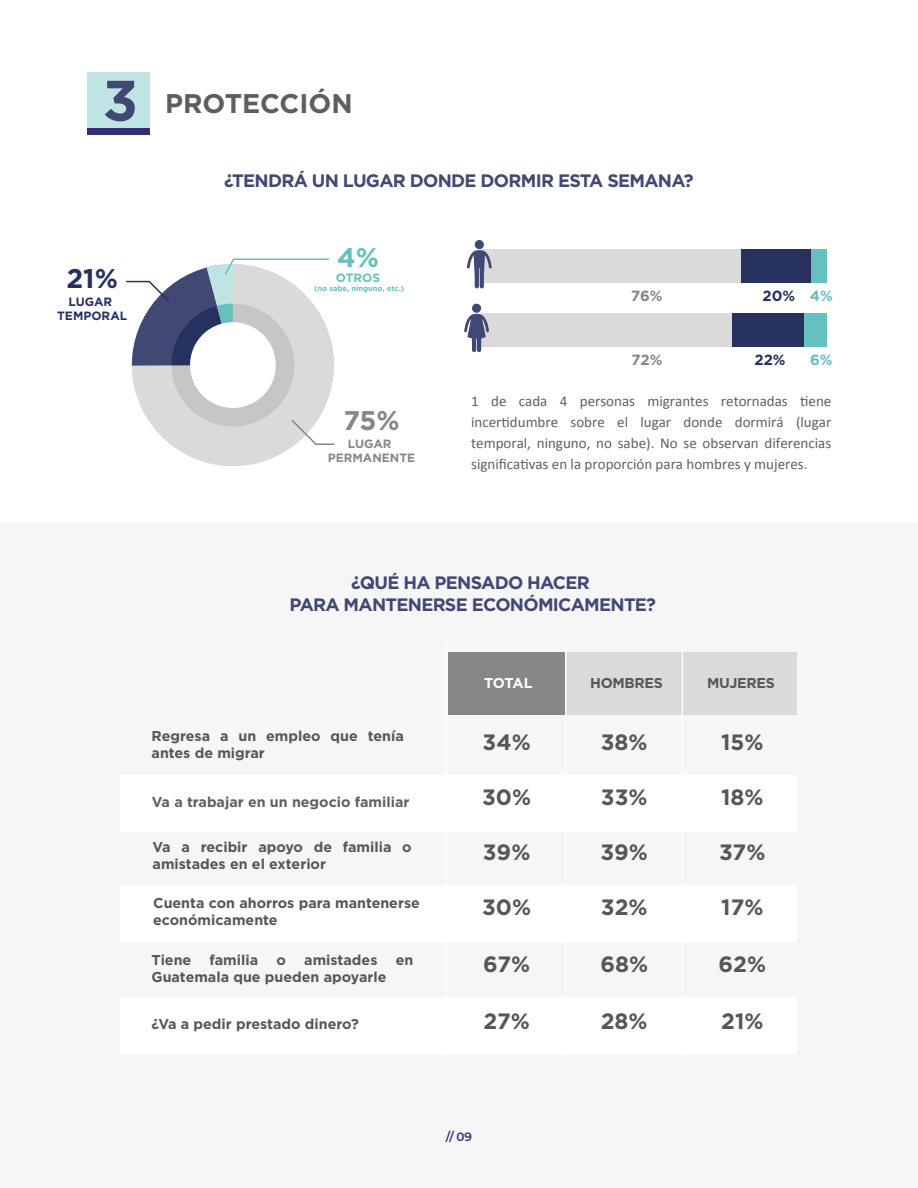
<style>
.page{position:relative;width:918px;height:1188px;background:#fff}
.page>*{position:absolute;margin:0;border:0;box-sizing:border-box;transform-origin:0 0}
.t1{font:700 27px "Gotham";color:#5e5e5e}
.t2{font:700 27px "Gotham";color:#878787}
.t3{font:700 27px "Gotham";color:#263160}
.t4{font:700 27px "Gotham";color:#67c0bd}
.t5{font:700 22.2px "Gotham";color:#575756}
.t6{font:700 18px/21.6px "Gotham";letter-spacing:-.04em;color:#424874;text-align:center}
.t7{font:15px/21px "Calibri";color:#606060;text-align:justify}
.t8{font:700 14.7px "Gotham";color:#263160}
.t9{font:700 14.7px "Gotham";color:#878787}
.t10{font:700 14.7px "Gotham";color:#67c0bd}
.t11{font:700 14.25px/17.1px "Gotham";color:#575756}
.t12{font:700 14.25px "Gotham";color:#606060}
.t13{font:700 14.25px "Gotham";letter-spacing:-.02em;color:#575756}
.t14{font:700 14.25px "Gotham";letter-spacing:-.03em;color:#fff}
.t15{font:700 12px/14.4px "Gotham";color:#878787;text-align:center}
.t16{font:700 12px/14.4px "Gotham";color:#263160;text-align:center}
.t17{font:700 12px "Gotham";letter-spacing:-.005em;color:#67c0bd}
.t18{font:600 12px "Montserrat";color:#2d2e7e}
.t19{font:700 7.5px "Gotham";color:#67c0bd}
.s1{font-size:57px;color:#424874}
.s2{color:#67c0bd}
</style>
<div class="page">
<div style="left:0;top:522px;width:918px;height:666px;background:#f6f6f6"></div>
<div style="left:88px;top:72px;width:62px;height:63px;background:#c0e3e4"></div>
<div style="left:88px;top:129px;width:62px;height:6px;background:#362d78"></div>
<svg style="left:126px;top:258px;width:209px;height:208px"></svg>
<div style="left:804px;top:314px;width:23px;height:33px;background:#67c0bd"></div>
<div style="left:723px;top:314px;width:81px;height:33px;background:#263160"></div>
<div style="left:804px;top:250px;width:23px;height:33px;background:#67c0bd"></div>
<div style="left:481px;top:250px;width:261px;height:33px;background:#dadada"></div>
<div style="left:741px;top:250px;width:70px;height:33px;background:#263160"></div>
<div style="left:481px;top:314px;width:251px;height:33px;background:#dadada"></div>
<svg style="left:467px;top:240px;width:25px;height:48px"></svg>
<svg style="left:464px;top:304px;width:25px;height:48px"></svg>
<div style="left:681px;top:652px;width:116px;height:63px;background:#dadada"></div>
<div style="left:566px;top:652px;width:117px;height:63px;background:#dadada"></div>
<div style="left:448px;top:652px;width:117px;height:63px;background:#878787"></div>
<div style="left:121px;top:775px;width:676px;height:56px;background:#fff"></div>
<div style="left:121px;top:885px;width:676px;height:56px;background:#fff"></div>
<div style="left:121px;top:997px;width:676px;height:56px;background:#fff"></div>
<hr style="left:565px;top:647px;width:2px;height:409px;background:#fff">
<hr style="left:445px;top:647px;width:2px;height:409px;background:#fff">
<hr style="left:682px;top:647px;width:1px;height:409px;background:#fff">
<h1 class="t1" style="left:103px;top:85px;width:252px"><span class="s1">3</span> PROTECCIÓN</h1>
<h1 class="t3" style="left:67px;top:261px;width:53px">21%</h1>
<p class="t16" style="left:57px;top:295px;width:72px">LUGAR<br>TEMPORAL</p>
<p class="t6" style="left:224px;top:170px;width:471px">¿TENDRÁ UN LUGAR DONDE DORMIR ESTA SEMANA?</p>
<h1 class="t4" style="left:337px;top:239px;width:43px">4%</h1>
<p class="t17" style="left:336px;top:269px;width:46px">OTROS</p>
<p class="t19" style="left:314px;top:283px;width:92px">(no sabe, ninguno, etc.)</p>
<h1 class="t2" style="left:343px;top:402px;width:58px">75%</h1>
<p class="t15" style="left:328px;top:436px;width:89px">LUGAR<br>PERMANENTE</p>
<p class="t9" style="left:631px;top:286px;width:33px">76%</p>
<p class="t8" style="left:763px;top:286px;width:72px">20% <span class="s2">4%</span></p>
<p class="t9" style="left:632px;top:350px;width:32px">72%</p>
<p class="t8" style="left:755px;top:350px;width:33px">22%</p>
<p class="t10" style="left:810px;top:350px;width:24px">6%</p>
<p class="t7" style="left:471px;top:390px;width:362px">1 de cada 4 personas migrantes retornadas tiene incertidumbre sobre el lugar donde dormirá (lugar temporal, ninguno, no sabe). No se observan diferencias significativas en la proporción para hombres y mujeres.</p>
<p class="t6" style="left:290px;top:572px;width:368px">¿QUÉ HA PENSADO HACER<br>PARA MANTENERSE ECONÓMICAMENTE?</p>
<p class="t11" style="left:152px;top:727px;width:254px">Regresa a un empleo que tenía antes de migrar</p>
<p class="t12" style="left:152px;top:793px;width:259px">Va a trabajar en un negocio familiar</p>
<p class="t11" style="left:153px;top:839px;width:261px">Va a recibir apoyo de familia o amistades en el exterior</p>
<p class="t11" style="left:153px;top:894px;width:268px">Cuenta con ahorros para mantenerse económicamente</p>
<p class="t11" style="left:152px;top:951px;width:41px">Tiene</p>
<p class="t11" style="left:210px;top:951px;width:50px">familia</p>
<p class="t11" style="left:277px;top:951px;width:11px">o</p>
<p class="t11" style="left:304px;top:951px;width:75px">amistades</p>
<p class="t11" style="left:396px;top:951px;width:19px">en</p>
<p class="t11" style="left:152px;top:968px;width:236px">Guatemala que pueden apoyarle</p>
<p class="t11" style="left:152px;top:1015px;width:209px">¿Va a pedir prestado dinero?</p>
<p class="t14" style="left:484px;top:673px;width:50px">TOTAL</p>
<p class="t13" style="left:590px;top:673px;width:74px">HOMBRES</p>
<p class="t13" style="left:707px;top:673px;width:69px">MUJERES</p>
<h2 class="t5" style="left:483px;top:727px;width:50px">34%</h2>
<h2 class="t5" style="left:482px;top:782px;width:51px">30%</h2>
<h2 class="t5" style="left:483px;top:837px;width:49px">39%</h2>
<h2 class="t5" style="left:482px;top:892px;width:51px">30%</h2>
<h2 class="t5" style="left:601px;top:727px;width:48px">38%</h2>
<h2 class="t5" style="left:601px;top:782px;width:48px">33%</h2>
<h2 class="t5" style="left:601px;top:837px;width:49px">39%</h2>
<h2 class="t5" style="left:601px;top:892px;width:48px">32%</h2>
<h2 class="t5" style="left:721px;top:727px;width:44px">15%</h2>
<h2 class="t5" style="left:721px;top:782px;width:44px">18%</h2>
<h2 class="t5" style="left:719px;top:837px;width:48px">37%</h2>
<h2 class="t5" style="left:721px;top:892px;width:44px">17%</h2>
<h2 class="t5" style="left:483px;top:949px;width:49px">67%</h2>
<h2 class="t5" style="left:600px;top:949px;width:49px">68%</h2>
<h2 class="t5" style="left:719px;top:949px;width:49px">62%</h2>
<h2 class="t5" style="left:483px;top:1007px;width:48px">27%</h2>
<h2 class="t5" style="left:601px;top:1007px;width:48px">28%</h2>
<h2 class="t5" style="left:721px;top:1007px;width:44px">21%</h2>
<p class="t18" style="left:446px;top:1128px;width:28px">// 09</p>
</div>
